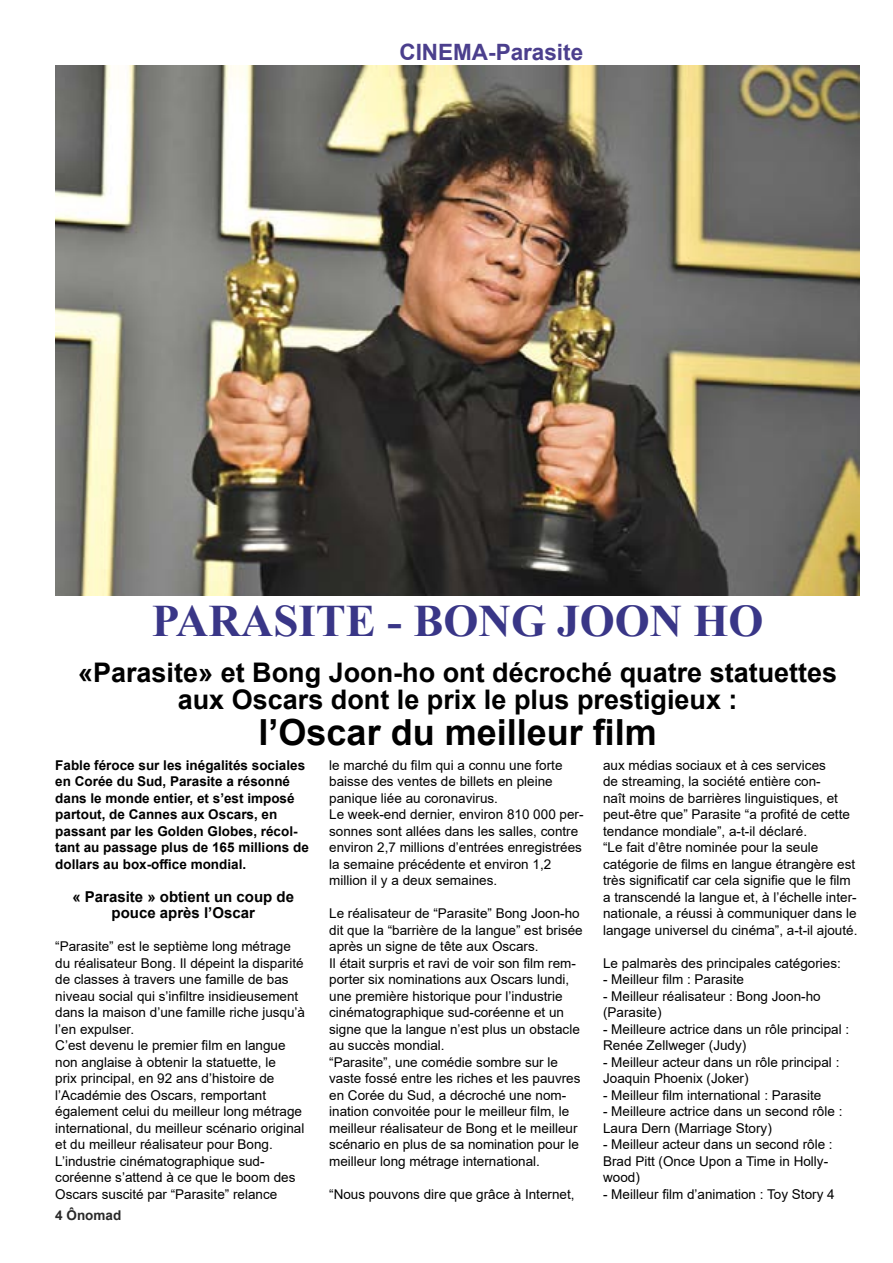
<style>
.page{position:relative;width:893px;height:1263px;background:#fff}
.page>*{position:absolute;margin:0;border:0;box-sizing:border-box;transform-origin:0 0}
.t1{font:700 45px "Times New Roman";color:#393687}
.t2{font:700 36px "Arial";color:#000}
.t3{font:700 27px/27px "Arial";color:#000;text-align:center}
.t4{font:700 22.5px "Arial";color:#4b3f8d}
.t5{font:700 15px/16.5px "Arial";color:#000;text-align:center}
.t6{font:13.5px/16.5px "Arial";color:#000}
.t7{font:700 13.5px/16.5px "Arial";color:#000}
.t8{font:700 13.5px "Arial";color:#292929}
</style>
<div class="page">
<img style="left:55px;top:65px;width:805px;height:530px">
<h3 class="t4" style="left:399px;top:36px;width:185px">CINEMA-Parasite</h3>
<h1 class="t1" style="left:152px;top:589px;width:613px">PARASITE - BONG JOON HO</h1>
<h3 class="t3" style="left:78px;top:659px;width:761px">«Parasite» et Bong Joon-ho ont décroché quatre statuettes aux Oscars dont le prix le plus prestigieux :</h3>
<h2 class="t2" style="left:259px;top:706px;width:400px">l’Oscar du meilleur film</h2>
<p class="t7" style="left:55px;top:757px;width:255px">Fable féroce sur les inégalités sociales en Corée du Sud, Parasite a résonné dans le monde entier, et s’est imposé partout, de Cannes aux Oscars, en passant par les Golden Globes, récol&shy;tant au passage plus de 165 millions de dollars au box-office mondial.</p>
<p class="t5" style="left:72px;top:888px;width:223px">« Parasite » obtient un coup de pouce après l’Oscar</p>
<p class="t6" style="left:55px;top:938px;width:251px">“Parasite” est le septième long métrage du réalisateur Bong. Il dépeint la disparité de classes à travers une famille de bas niveau social qui s’infiltre insidieusement dans la maison d’une famille riche jusqu’à l’en expulser.<br>C’est devenu le premier film en langue non anglaise à obtenir la statuette, le<br>prix principal, en 92 ans d’histoire de l’Académie des Oscars, remportant également celui du meilleur long métrage international, du meilleur scénario original et du meilleur réalisateur pour Bong.<br>L’industrie cinématographique sud&shy;coréenne s’attend à ce que le boom des Oscars suscité par “Parasite” relance</p>
<p class="t8" style="left:55px;top:1206px;width:68px">4 Ônomad</p>
<p class="t6" style="left:329px;top:757px;width:256px">le marché du film qui a connu une forte baisse des ventes de billets en pleine panique liée au coronavirus.<br>Le week-end dernier, environ 810 000 per&shy;sonnes sont allées dans les salles, contre environ 2,7 millions d’entrées enregistrées la semaine précédente et environ 1,2 million il y a deux semaines.</p>
<p class="t6" style="left:329px;top:905px;width:255px">Le réalisateur de “Parasite” Bong Joon-ho dit que la “barrière de la langue” est brisée après un signe de tête aux Oscars.<br>Il était surpris et ravi de voir son film rem&shy;porter six nominations aux Oscars lundi, une première historique pour l’industrie cinématographique sud-coréenne et un signe que la langue n’est plus un obstacle au succès mondial.<br>“Parasite”, une comédie sombre sur le vaste fossé entre les riches et les pauvres en Corée du Sud, a décroché une nom&shy;ination convoitée pour le meilleur film, le meilleur réalisateur de Bong et le meilleur scénario en plus de sa nomination pour le meilleur long métrage international.</p>
<p class="t6" style="left:329px;top:1186px;width:247px">“Nous pouvons dire que grâce à Internet,</p>
<p class="t6" style="left:603px;top:757px;width:256px">aux médias sociaux et à ces services<br>de streaming, la société entière con-<br>naît moins de barrières linguistiques, et peut-être que” Parasite “a profité de cette tendance mondiale”, a-t-il déclaré.<br>“Le fait d’être nominée pour la seule catégorie de films en langue étrangère est très significatif car cela signifie que le film a transcendé la langue et, à l’échelle inter&shy;nationale, a réussi à communiquer dans le langage universel du cinéma”, a-t-il ajouté.</p>
<p class="t6" style="left:603px;top:955px;width:239px">Le palmarès des principales catégories:</p>
<p class="t6" style="left:603px;top:971px;width:143px">- Meilleur film : Parasite</p>
<p class="t6" style="left:603px;top:988px;width:219px">- Meilleur réalisateur : Bong Joon-ho (Parasite)</p>
<p class="t6" style="left:603px;top:1021px;width:248px">- Meilleure actrice dans un rôle principal :<br>Renée Zellweger (Judy)</p>
<p class="t6" style="left:603px;top:1054px;width:238px">- Meilleur acteur dans un rôle principal :<br>Joaquin Phoenix (Joker)</p>
<p class="t6" style="left:603px;top:1087px;width:220px">- Meilleur film international : Parasite</p>
<p class="t6" style="left:603px;top:1103px;width:241px">- Meilleure actrice dans un second rôle :<br>Laura Dern (Marriage Story)</p>
<p class="t6" style="left:603px;top:1136px;width:231px">- Meilleur acteur dans un second rôle :<br>Brad Pitt (Once Upon a Time in Holly&shy;wood)</p>
<p class="t6" style="left:603px;top:1186px;width:233px">- Meilleur film d’animation : Toy Story 4</p>
</div>
